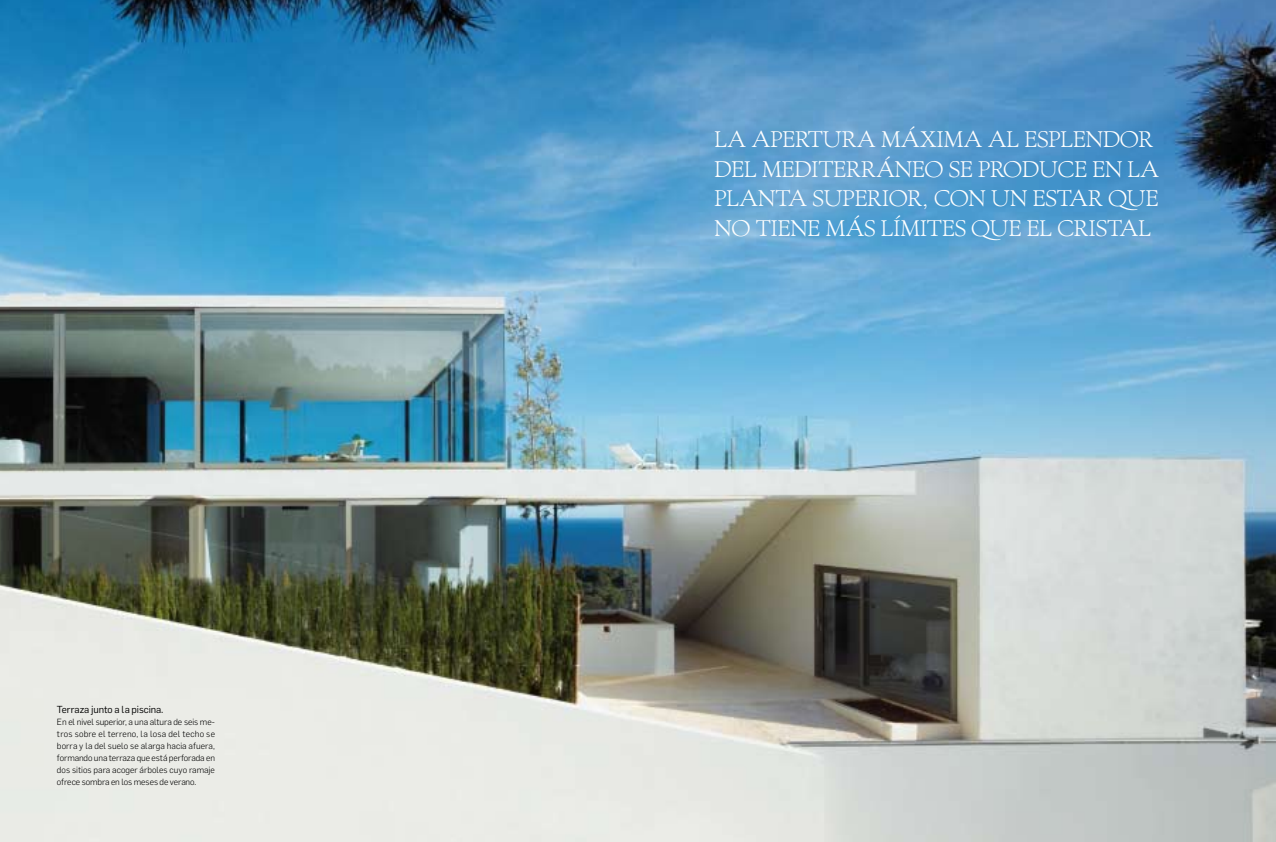
<style>
.page{position:relative;width:1276px;height:842px;background:#fff}
.page>*{position:absolute;margin:0;border:0;box-sizing:border-box;transform-origin:0 0}
.t1{font:300 26.9px/29.5px "RTF Amethyst";color:#fff}
.t2{font:10px "Flama Basic";letter-spacing:-.005em;color:#000}
.t3{font:300 8.8px/12px "Flama Basic";color:#000;text-align:justify}
</style>
<div class="page">
<img style="left:0;top:0;width:1276px;height:842px">
<p class="t2" style="left:57px;top:703px;width:108px">Terraza junto a la piscina.</p>
<p class="t3" style="left:57px;top:716px;width:160px">En el nivel superior, a una altura de seis me&shy;tros sobre el terreno, la losa del techo se borra y la del suelo se alarga hacia afuera, formando una terraza que está perforada en dos sitios para acoger árboles cuyo ramaje ofrece sombra en los meses de verano.</p>
<h1 class="t1" style="left:714px;top:124px;width:446px">LA APERTURA MÁXIMA AL ESPLENDOR DEL MEDITERRÁNEO SE PRODUCE EN LA PLANTA SUPERIOR, CON UN ESTAR QUE NO TIENE MÁS LÍMITES QUE EL CRISTAL</h1>
</div>
